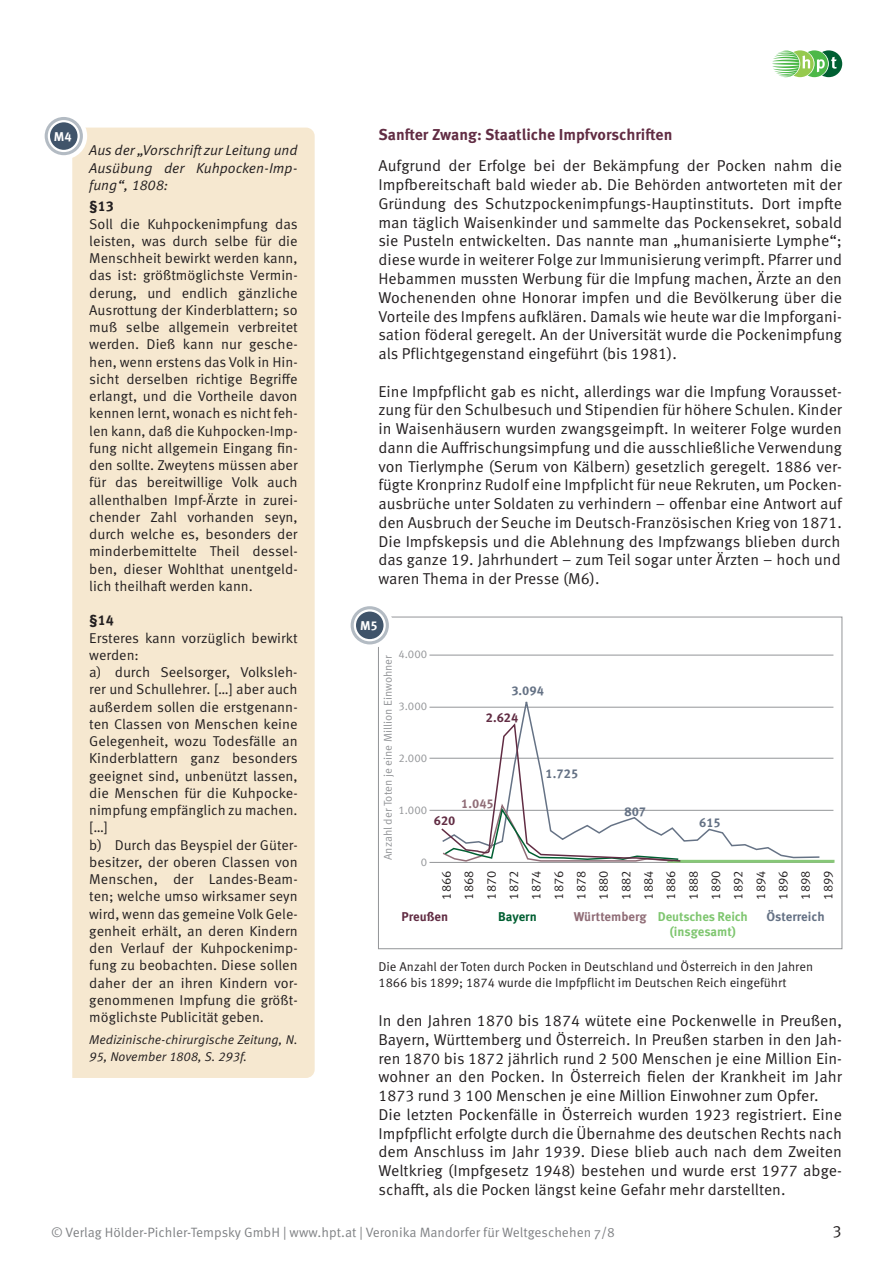
<style>
.page{position:relative;width:893px;height:1263px;background:#fff}
.page>*{position:absolute;margin:0;border:0;box-sizing:border-box;transform-origin:0 0}
.t1{font:16.5px "Meta Pro Norm";color:#231f20}
.Fließtext{font:15.75px/18.8px "Meta Pro Norm";color:#231f20;text-align:justify}
.Head2{font:700 15.75px "Meta Pro";color:#612c43}
.textquelle{font:14.25px/17.2px "Meta Pro Norm";color:#231f20;text-align:justify}
.Nummerierung{font:14.25px/17.2px "Meta Pro Norm";color:#231f20;text-align:justify}
.Einleitung_vTextquel{font:14.25px/17.2px "Meta Pro Norm Ita";color:#231f20;text-align:justify}
.textquelle-2{font:700 14.25px "Meta Pro";color:#231f20}
.t2{font:13.5px "Meta Pro Norm";color:#808285}
.Bildunterschrift{font:12.75px/15.8px "Meta Pro Norm";color:#231f20}
.Quellenangabe{font:12.75px/17.2px "Meta Pro Norm Ita";color:#231f20}
.Bildunterschrift-2{font:700 12.75px "Meta Pro";color:#657285}
.Bildunterschrift-3{font:700 12.75px "Meta Pro";letter-spacing:-.01em;color:#7fc670}
.Bildunterschrift-4{font:700 12.75px "Meta Pro";color:#906d77}
.Bildunterschrift-5{font:700 12.75px "Meta Pro";color:#612c43}
.Bildunterschrift-6{font:700 12.75px "Meta Pro";letter-spacing:-.005em;color:#005f32}
.Icon_Beschriftung{font:700 12.75px "Meta Pro";color:#fff}
.Bildunterschrift-7{font:11.25px "Meta Pro Norm";color:#939598}
</style>
<div class="page">
<svg style="left:772px;top:50px;width:70px;height:27px"></svg>
<div style="left:378px;top:617px;width:464px;height:332px;border:1px solid #939598"></div>
<hr style="left:429px;top:862px;width:404px;height:1px;background:#939598">
<hr style="left:429px;top:810px;width:404px;height:1px;background:#939598">
<hr style="left:429px;top:758px;width:404px;height:1px;background:#939598">
<hr style="left:429px;top:707px;width:404px;height:1px;background:#939598">
<hr style="left:429px;top:655px;width:404px;height:1px;background:#939598">
<svg style="left:348px;top:604px;width:43px;height:43px"></svg>
<div style="left:346px;top:602px;width:47px;height:47px;border:4px solid #fff;border-radius:50%"></div>
<svg style="left:351px;top:606px;width:38px;height:38px"></svg>
<div style="left:355px;top:610px;width:30px;height:30px;background:#40546a;border-radius:50%"></div>
<div style="left:354px;top:609px;width:32px;height:32px;border:2px solid #fff;border-radius:50%"></div>
<div style="left:72px;top:128px;width:243px;height:950px;background:#f6e8d0"></div>
<svg style="left:43px;top:115px;width:42px;height:42px"></svg>
<div style="left:40px;top:113px;width:47px;height:46px;border:4px solid #fff;border-radius:50%"></div>
<svg style="left:45px;top:117px;width:38px;height:38px"></svg>
<div style="left:49px;top:121px;width:30px;height:30px;background:#40546a;border-radius:50%"></div>
<div style="left:48px;top:120px;width:32px;height:32px;border:2px solid #fff;border-radius:50%"></div>
<hr style="left:667px;top:860px;width:167px;height:3px;background:#88c878">
<svg style="left:441px;top:701px;width:380px;height:158px"></svg>
<svg style="left:440px;top:721px;width:242px;height:141px"></svg>
<p class="Icon_Beschriftung" style="left:54px;top:126px;width:19px">M4</p>
<p class="Einleitung_vTextquel" style="left:89px;top:141px;width:210px">Aus der „Vorschrift zur Leitung und Ausübung der Kuhpocken-Imp&shy;fung“, 1808:</p>
<p class="textquelle-2" style="left:89px;top:195px;width:26px">§13</p>
<p class="textquelle" style="left:89px;top:214px;width:210px">Soll die Kuhpockenimpfung das leisten, was durch selbe für die Menschheit bewirkt werden kann, das ist: größtmöglichste Vermin&shy;derung, und endlich gänzliche Ausrottung der Kinderblattern; so muß selbe allgemein verbreitet werden. Dieß kann nur gesche&shy;hen, wenn erstens das Volk in Hin&shy;sicht derselben richtige Begriffe erlangt, und die Vortheile davon kennen lernt, wonach es nicht feh&shy;len kann, daß die Kuhpocken-Imp&shy;fung nicht allgemein Eingang fin&shy;den sollte. Zweytens müssen aber für das bereitwillige Volk auch allenthalben Impf-Ärzte in zurei&shy;chender Zahl vorhanden seyn, durch welche es, besonders der minderbemittelte Theil dessel&shy;ben, dieser Wohlthat unentgeld&shy;lich theilhaft werden kann.</p>
<p class="textquelle-2" style="left:89px;top:609px;width:26px">§14</p>
<p class="textquelle" style="left:89px;top:628px;width:210px">Ersteres kann vorzüglich bewirkt werden:</p>
<p class="Nummerierung" style="left:89px;top:663px;width:210px">a) durch Seelsorger, Volksleh&shy;rer und Schullehrer. […] aber auch außerdem sollen die erstgenann&shy;ten Classen von Menschen keine Gelegenheit, wozu Todesfälle an Kinderblattern ganz besonders geeignet sind, unbenützt lassen, die Menschen für die Kuhpocke&shy;nimpfung empfänglich zu machen. […]</p>
<p class="Nummerierung" style="left:89px;top:835px;width:210px">b) Durch das Beyspiel der Güter&shy;besitzer, der oberen Classen von Menschen, der Landes-Beam&shy;ten; welche umso wirksamer seyn wird, wenn das gemeine Volk Gele&shy;genheit erhält, an deren Kindern den Verlauf der Kuhpockenimp&shy;fung zu beobachten. Diese sollen daher der an ihren Kindern vor&shy;genommenen Impfung die größt&shy;möglichste Publicität geben.</p>
<p class="Quellenangabe" style="left:89px;top:1030px;width:210px">Medizinische-chirurgische Zeitung, N.<br>95, November 1808, S. 293f.</p>
<p class="Head2" style="left:378px;top:122px;width:295px">Sanfter Zwang: Staatliche Impfvorschriften</p>
<p class="Fließtext" style="left:378px;top:156px;width:465px">Aufgrund der Erfolge bei der Bekämpfung der Pocken nahm die Impfbereitschaft bald wieder ab. Die Behörden antworteten mit der Gründung des Schutzpockenimpfungs-Hauptinstituts. Dort impfte man täglich Waisenkinder und sammelte das Pockensekret, sobald sie Pusteln entwickelten. Das nannte man „humanisierte Lymphe“; diese wurde in weiterer Folge zur Immunisierung verimpft. Pfarrer und Hebammen mussten Werbung für die Impfung machen, Ärzte an den Wochenenden ohne Honorar impfen und die Bevölkerung über die Vorteile des Impfens aufklären. Damals wie heute war die Impforgani&shy;sation föderal geregelt. An der Universität wurde die Pockenimpfung als Pflichtgegenstand eingeführt (bis 1981).</p>
<p class="Fließtext" style="left:378px;top:381px;width:465px">Eine Impfpflicht gab es nicht, allerdings war die Impfung Vorausset&shy;zung für den Schulbesuch und Stipendien für höhere Schulen. Kinder in Waisenhäusern wurden zwangsgeimpft. In weiterer Folge wurden dann die Auffrischungsimpfung und die ausschließliche Verwendung von Tierlymphe (Serum von Kälbern) gesetzlich geregelt. 1886 ver&shy;fügte Kronprinz RudoIf eine Impfplicht für neue Rekruten, um Pocken&shy;ausbrüche unter Soldaten zu verhindern – offenbar eine Antwort auf den Ausbruch der Seuche im Deutsch-Französischen Krieg von 1871.</p>
<p class="Fließtext" style="left:378px;top:531px;width:464px">Die Impfskepsis und die Ablehnung des Impfzwangs blieben durch das ganze 19. Jahrhundert – zum Teil sogar unter Ärzten – hoch und waren Thema in der Presse (M6).</p>
<p class="Icon_Beschriftung" style="left:360px;top:616px;width:19px">M5</p>
<p class="Bildunterschrift-7" style="left:398px;top:645px;width:30px">4.000</p>
<p class="Bildunterschrift-7" style="left:379px;top:860px;width:207px;rotate:-90deg">Anzahl der Toten je eine Million Einwohner</p>
<p class="Bildunterschrift-2" style="left:511px;top:681px;width:34px">3.094</p>
<p class="Bildunterschrift-7" style="left:398px;top:698px;width:30px">3.000</p>
<p class="Bildunterschrift-5" style="left:486px;top:708px;width:34px">2.624</p>
<p class="Bildunterschrift-7" style="left:398px;top:750px;width:30px">2.000</p>
<p class="Bildunterschrift-2" style="left:546px;top:764px;width:34px">1.725</p>
<p class="Bildunterschrift-4" style="left:461px;top:794px;width:34px">1.045</p>
<p class="Bildunterschrift-7" style="left:398px;top:802px;width:30px">1.000</p>
<p class="Bildunterschrift-5" style="left:434px;top:811px;width:23px">620</p>
<p class="Bildunterschrift-7" style="left:421px;top:854px;width:8px">0</p>
<p class="Bildunterschrift-2" style="left:624px;top:802px;width:23px">807</p>
<p class="Bildunterschrift-2" style="left:699px;top:813px;width:23px">615</p>
<p class="Bildunterschrift" style="left:438px;top:900px;width:31px;rotate:-90deg">1866</p>
<p class="Bildunterschrift" style="left:460px;top:900px;width:31px;rotate:-90deg">1868</p>
<p class="Bildunterschrift" style="left:483px;top:900px;width:31px;rotate:-90deg">1870</p>
<p class="Bildunterschrift" style="left:505px;top:900px;width:31px;rotate:-90deg">1872</p>
<p class="Bildunterschrift" style="left:527px;top:900px;width:31px;rotate:-90deg">1874</p>
<p class="Bildunterschrift" style="left:550px;top:900px;width:31px;rotate:-90deg">1876</p>
<p class="Bildunterschrift" style="left:572px;top:900px;width:31px;rotate:-90deg">1878</p>
<p class="Bildunterschrift" style="left:595px;top:900px;width:31px;rotate:-90deg">1880</p>
<p class="Bildunterschrift" style="left:617px;top:900px;width:31px;rotate:-90deg">1882</p>
<p class="Bildunterschrift" style="left:640px;top:900px;width:31px;rotate:-90deg">1884</p>
<p class="Bildunterschrift" style="left:662px;top:900px;width:31px;rotate:-90deg">1886</p>
<p class="Bildunterschrift" style="left:685px;top:900px;width:31px;rotate:-90deg">1888</p>
<p class="Bildunterschrift" style="left:707px;top:900px;width:31px;rotate:-90deg">1890</p>
<p class="Bildunterschrift" style="left:729px;top:900px;width:31px;rotate:-90deg">1892</p>
<p class="Bildunterschrift" style="left:752px;top:900px;width:31px;rotate:-90deg">1894</p>
<p class="Bildunterschrift" style="left:774px;top:900px;width:31px;rotate:-90deg">1896</p>
<p class="Bildunterschrift" style="left:797px;top:900px;width:31px;rotate:-90deg">1898</p>
<p class="Bildunterschrift" style="left:819px;top:900px;width:31px;rotate:-90deg">1899</p>
<p class="Bildunterschrift-5" style="left:401px;top:906px;width:48px">Preußen</p>
<p class="Bildunterschrift-6" style="left:498px;top:906px;width:40px">Bayern</p>
<p class="Bildunterschrift-4" style="left:574px;top:906px;width:74px">Württemberg</p>
<p class="Bildunterschrift-3" style="left:658px;top:906px;width:91px">Deutsches Reich</p>
<p class="Bildunterschrift-3" style="left:670px;top:921px;width:68px">(insgesamt)</p>
<p class="Bildunterschrift-2" style="left:766px;top:906px;width:60px">Österreich</p>
<p class="Bildunterschrift" style="left:378px;top:958px;width:436px">Die Anzahl der Toten durch Pocken in Deutschland und Österreich in den Jahren<br>1866 bis 1899; 1874 wurde die Impfpflicht im Deutschen Reich eingeführt</p>
<p class="Fließtext" style="left:378px;top:1010px;width:465px">In den Jahren 1870 bis 1874 wütete eine Pockenwelle in Preußen, Bayern, Württemberg und Österreich. In Preußen starben in den Jah&shy;ren 1870 bis 1872 jährlich rund 2 500 Menschen je eine Million Ein&shy;wohner an den Pocken. In Österreich fielen der Krankheit im Jahr 1873 rund 3 100 Menschen je eine Million Einwohner zum Opfer.</p>
<p class="Fließtext" style="left:378px;top:1104px;width:465px">Die letzten Pockenfälle in Österreich wurden 1923 registriert. Eine Impfpflicht erfolgte durch die Übernahme des deutschen Rechts nach dem Anschluss im Jahr 1939. Diese blieb auch nach dem Zweiten Weltkrieg (Impfgesetz 1948) bestehen und wurde erst 1977 abge&shy;schafft, als die Pocken längst keine Gefahr mehr darstellten.</p>
<p class="t2" style="left:51px;top:1222px;width:566px">© Verlag Hölder-Pichler-Tempsky GmbH | www.hpt.at | Veronika Mandorfer für Weltgeschehen 7/8</p>
<p class="t1" style="left:832px;top:1219px;width:11px">3</p>
</div>
